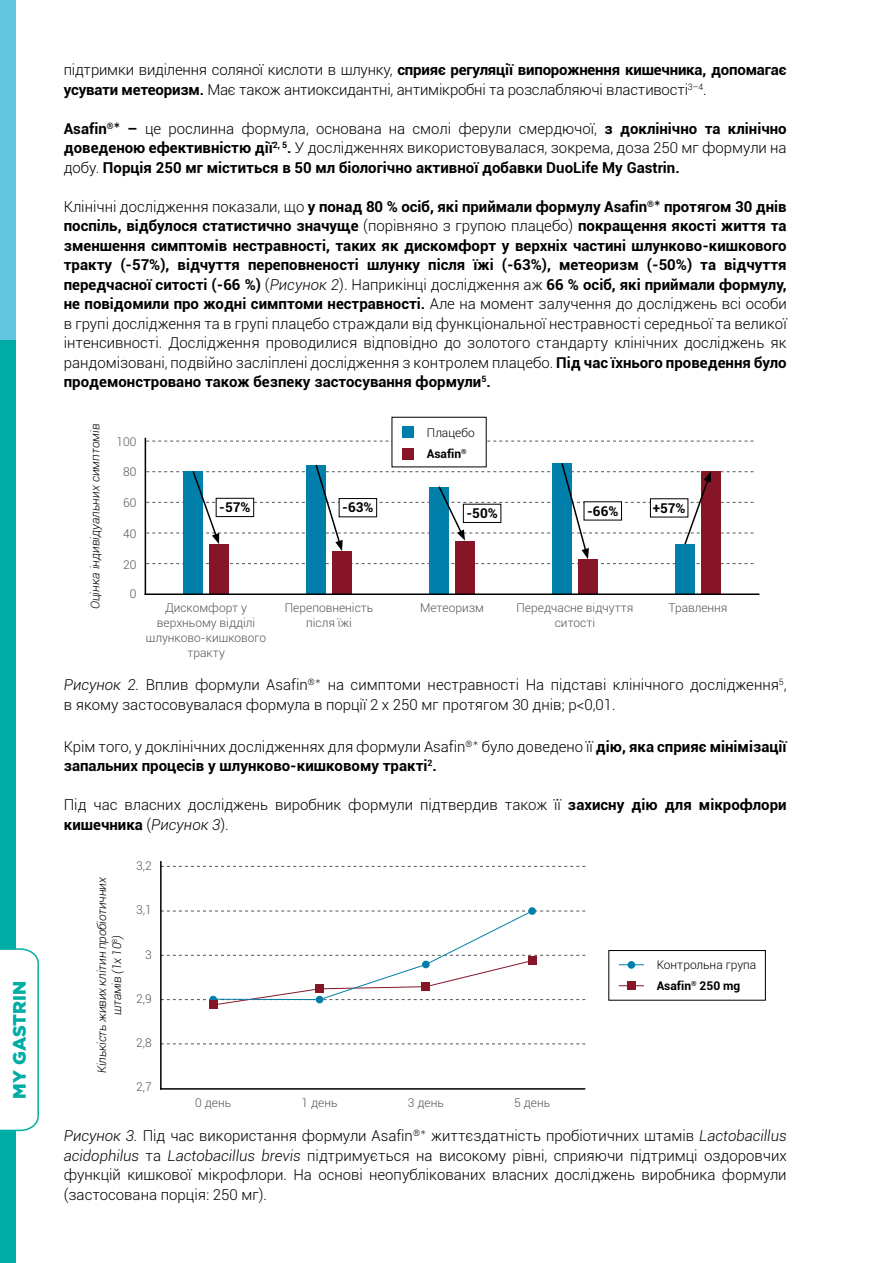
<style>
.page{position:relative;width:893px;height:1263px;background:#fff}
.page>*{position:absolute;margin:0;border:0;box-sizing:border-box;transform-origin:0 0}
.t1{font:900 18px "Gotham";color:#00ada5}
.t2{font:700 15px/19.5px "Roboto";color:#000;text-align:justify}
.t3{font:300 15px/19.5px "Roboto";color:#000}
.t4{font:700 13.5px "Roboto";color:#000}
.t5{font:300 12px/15px "Roboto";color:#565555;text-align:center}
.t6{font:italic 300 12px/15px "Roboto";letter-spacing:-.02em;color:#000;text-align:center}
.t7{font:300 12px/21.3px "Roboto";color:#000}
.t8{font:italic 300 12px "Roboto";color:#000}
.s1{font-weight:700}
.s2{font-family:"Lato"}
.s3{font-weight:300}
.s4{font-weight:300;font-style:italic}
.s5{font-style:italic}
.s6{font-family:"Lato";font-weight:300}
</style>
<div class="page">
<div style="left:0;top:0;width:16px;height:340px;background:#64c5e0"></div>
<div style="left:0;top:340px;width:16px;height:923px;background:#00ada5"></div>
<svg style="left:0;top:948px;width:39px;height:184px"></svg>
<svg style="left:146px;top:441px;width:607px;height:1px"></svg>
<hr style="left:145px;top:438px;width:1px;height:157px;background:#000">
<div style="left:183px;top:471px;width:20px;height:124px;background:#007fab"></div>
<div style="left:209px;top:544px;width:20px;height:51px;background:#861627"></div>
<div style="left:306px;top:465px;width:20px;height:130px;background:#007fab"></div>
<div style="left:332px;top:551px;width:20px;height:44px;background:#861627"></div>
<div style="left:429px;top:487px;width:20px;height:108px;background:#007fab"></div>
<div style="left:455px;top:541px;width:20px;height:54px;background:#861627"></div>
<div style="left:552px;top:463px;width:20px;height:132px;background:#007fab"></div>
<div style="left:578px;top:559px;width:20px;height:36px;background:#861627"></div>
<div style="left:675px;top:544px;width:20px;height:51px;background:#007fab"></div>
<div style="left:701px;top:471px;width:20px;height:124px;background:#861627"></div>
<hr style="left:145px;top:593px;width:614px;height:2px;background:#000">
<div style="left:392px;top:417px;width:94px;height:50px;background:#fff"></div>
<div style="left:403px;top:426px;width:11px;height:12px;background:#007fab"></div>
<div style="left:403px;top:448px;width:11px;height:11px;background:#861627"></div>
<svg style="left:146px;top:461px;width:607px;height:103px"></svg>
<div style="left:216px;top:498px;width:38px;height:19px;background:#fff"></div>
<div style="left:216px;top:498px;width:38px;height:19px;border:1px solid #000"></div>
<div style="left:339px;top:498px;width:38px;height:19px;background:#fff"></div>
<div style="left:339px;top:498px;width:38px;height:19px;border:1px solid #000"></div>
<div style="left:463px;top:504px;width:38px;height:18px;background:#fff"></div>
<div style="left:463px;top:504px;width:38px;height:19px;border:1px solid #000"></div>
<div style="left:584px;top:502px;width:37px;height:18px;background:#fff"></div>
<div style="left:650px;top:499px;width:38px;height:18px;background:#fff"></div>
<div style="left:608px;top:950px;width:158px;height:50px;border:1px solid #000"></div>
<div style="left:627px;top:981px;width:9px;height:9px;background:#861627"></div>
<svg style="left:619px;top:985px;width:25px;height:1px"></svg>
<svg style="left:619px;top:964px;width:25px;height:1px"></svg>
<div style="left:628px;top:961px;width:7px;height:8px;background:#007fab;border-radius:50%"></div>
<svg style="left:162px;top:866px;width:423px;height:1px"></svg>
<svg style="left:162px;top:1043px;width:423px;height:1px"></svg>
<hr style="left:160px;top:861px;width:2px;height:229px;background:#000">
<hr style="left:160px;top:1088px;width:425px;height:2px;background:#000">
<div style="left:209px;top:1001px;width:8px;height:8px;background:#861627"></div>
<div style="left:528px;top:907px;width:8px;height:8px;background:#007fab;border-radius:50%"></div>
<svg style="left:161px;top:911px;width:424px;height:94px"></svg>
<p class="t1" style="left:7px;top:1099px;width:119px;rotate:-90deg">MY GASTRIN</p>
<p class="t3" style="left:64px;top:59px;width:724px">підтримки виділення соляної кислоти в шлунку, <span class="s1">сприяє регуляції випорожнення кишечника, допомагає усувати метеоризм.</span> Має також антиоксидантні, антимікробні та розслабляючі властивості<sup>3–4</sup>.</p>
<p class="t2" style="left:64px;top:118px;width:724px">Asafin<sup>®</sup><span class="s2">*</span> – <span class="s3">це рослинна формула, основана на смолі ферули смердючої,</span> з доклінічно та клінічно доведеною ефективністю дії<sup>2,</sup> <sup>5</sup>. <span class="s3">У дослідженнях використовувалася, зокрема, доза 250 мг формули на добу.</span> Порція 250 мг міститься в 50 мл біологічно активної добавки DuoLife My Gastrin.</p>
<p class="t2" style="left:64px;top:196px;width:724px"><span class="s3">Клінічні дослідження показали, що</span> у понад 80 % осіб, які приймали формулу Asafin<sup>®</sup><span class="s2">*</span> протягом 30 днів поспіль, відбулося статистично значуще <span class="s3">(порівняно з групою плацебо)</span> покращення якості життя та зменшення симптомів нестравності, таких як дискомфорт у верхніх частині шлунково-кишкового тракту (-57%), відчуття переповненості шлунку після їжі (-63%), метеоризм (-50%) та відчуття передчасної ситості (-66 %) <span class="s3">(</span><span class="s4">Рисунок 2</span><span class="s3">). Наприкінці дослідження аж</span> 66 % осіб, які приймали формулу, не повідомили про жодні симптоми нестравності. <span class="s3">Але на момент залучення до досліджень всі особи в групі дослідження та в групі плацебо страждали від функціональної нестравності середньої та великої інтенсивності. Дослідження проводилися відповідно до золотого стандарту клінічних досліджень як рандомізовані, подвійно засліплені дослідження з контролем плацебо.</span> Під час їхнього проведення було продемонстровано також безпеку застосування формули<sup>5</sup>.</p>
<p class="t8" style="left:87px;top:609px;width:188px;rotate:-90deg">Оцінка індивідуальних симптомів</p>
<p class="t5" style="left:117px;top:434px;width:21px">100</p>
<p class="t5" style="left:123px;top:464px;width:15px">80</p>
<p class="t5" style="left:123px;top:495px;width:15px">60</p>
<p class="t5" style="left:123px;top:525px;width:15px">40</p>
<p class="t5" style="left:123px;top:557px;width:15px">20</p>
<p class="t5" style="left:130px;top:586px;width:8px">0</p>
<p class="t4" style="left:219px;top:498px;width:33px">-57%</p>
<p class="t4" style="left:342px;top:498px;width:33px">-63%</p>
<p class="t7" style="left:427px;top:421px;width:49px">Плацебо<br><span class="s1">Asafin</span><sup>®</sup></p>
<p class="t4" style="left:466px;top:504px;width:33px">-50%</p>
<p class="t4" style="left:587px;top:501px;width:33px">-66%</p>
<p class="t4" style="left:653px;top:498px;width:34px">+57%</p>
<p class="t5" style="left:146px;top:600px;width:122px">Дискомфорт у верхньому відділі шлунково-кишкового тракту</p>
<p class="t5" style="left:285px;top:600px;width:90px">Переповненість після їжі</p>
<p class="t5" style="left:420px;top:600px;width:65px">Метеоризм</p>
<p class="t5" style="left:517px;top:600px;width:118px">Передчасне відчуття ситості</p>
<p class="t5" style="left:668px;top:600px;width:61px">Травлення</p>
<p class="t3" style="left:64px;top:675px;width:724px"><span class="s5">Рисунок 2.</span> Вплив формули Asafin<sup>®</sup><span class="s2">*</span> на симптоми нестравності На підставі клінічного дослідження<sup>5</sup>, в якому застосовувалася формула в порції 2 x 250 мг протягом 30 днів; p&lt;0,01.</p>
<p class="t2" style="left:64px;top:736px;width:724px"><span class="s3">Крім того, у доклінічних дослідженнях для формули Asafin</span><sup>®</sup><span class="s6">*</span> <span class="s3">було доведено її</span> дію, яка сприяє мінімізації запальних процесів у шлунково-кишковому тракті<sup>2</sup>.</p>
<p class="t3" style="left:64px;top:795px;width:724px">Під час власних досліджень виробник формули підтвердив також її <span class="s1">захисну дію для мікрофлори кишечника</span> (<span class="s5">Рисунок 3</span>).</p>
<p class="t6" style="left:94px;top:1073px;width:197px;rotate:-90deg">Кількість живих клітин пробіотичних штамів (1x 10<sup>8</sup>)</p>
<p class="t5" style="left:136px;top:857px;width:17px">3,2</p>
<p class="t5" style="left:136px;top:902px;width:17px">3,1</p>
<p class="t5" style="left:145px;top:946px;width:8px">3</p>
<p class="t5" style="left:136px;top:991px;width:17px">2,9</p>
<p class="t5" style="left:136px;top:1035px;width:17px">2,8</p>
<p class="t5" style="left:136px;top:1079px;width:17px">2,7</p>
<p class="t5" style="left:195px;top:1095px;width:37px">0 день</p>
<p class="t5" style="left:302px;top:1095px;width:37px">1 день</p>
<p class="t5" style="left:408px;top:1095px;width:37px">3 день</p>
<p class="t5" style="left:514px;top:1095px;width:37px">5 день</p>
<p class="t7" style="left:657px;top:954px;width:101px;line-height:20.9px">Контрольна група<br><span class="s1">Asafin</span><sup>®</sup> <span class="s1">250 mg</span></p>
<p class="t3" style="left:64px;top:1126px;width:724px;text-align:justify"><span class="s5">Рисунок 3.</span> Під час використання формули Asafin<sup>®</sup><span class="s2">*</span> життєздатність пробіотичних штамів <span class="s5">Lactobacillus acidophilus</span> та <span class="s5">Lactobacillus brevis</span> підтримується на високому рівні, сприяючи підтримці оздоровчих функцій кишкової мікрофлори. На основі неопублікованих власних досліджень виробника формули (застосована порція: 250 мг).</p>
</div>
